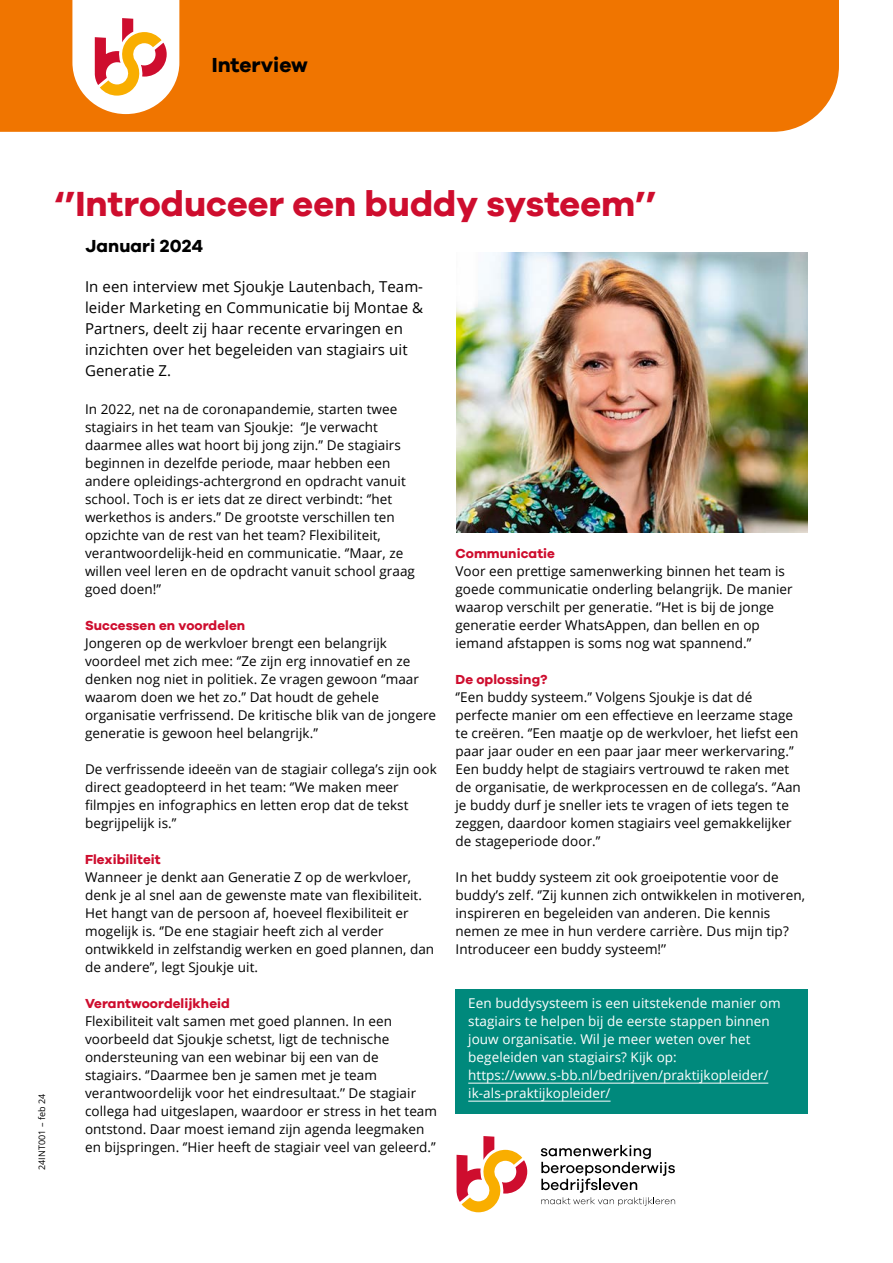
<style>
.page{position:relative;width:893px;height:1263px;background:#fff}
.page>*{position:absolute;margin:0;border:0;box-sizing:border-box;transform-origin:0 0}
.H2_HOOFDSTUKKOP{font:700 36px "Galano Grotesque";color:#ce0d2e}
.H1_Kop{font:700 21px "Galano Grotesque";color:#000}
.P_BROOD{font:700 18px "Galano Grotesque";letter-spacing:.005em;color:#000}
.P_BROOD-2{font:15px/21px "Open Sans";letter-spacing:.005em;color:#000}
.P_BROOD-3{font:13.5px/18px "Open Sans";letter-spacing:.005em;color:#000}
.Box_tekst_plat{font:13.5px/18px "Open Sans";letter-spacing:.005em;color:#fff}
.t1{font:9px "Open Sans";letter-spacing:.005em;color:#000}
.s1{font-family:"Galano Grotesque";font-weight:700;color:#ce0d2e}
</style>
<div class="page">
<div style="left:0;top:0;width:839px;height:132px;background:#f07500"></div>
<svg style="left:72px;top:0;width:107px;height:114px"></svg>
<div style="left:455px;top:989px;width:353px;height:89px;background:#00897c"></div>
<div style="left:455px;top:1061px;width:353px;height:53px;background:#00897c"></div>
<hr style="left:468px;top:1083px;width:300px;height:1px;background:#fff">
<hr style="left:468px;top:1101px;width:143px;height:1px;background:#fff">
<img style="left:457px;top:252px;width:351px;height:280px">
<svg style="left:457px;top:1136px;width:70px;height:76px"></svg>
<svg style="left:541px;top:1145px;width:134px;height:61px"></svg>
<h1 class="H1_Kop" style="left:212px;top:52px;width:98px">Interview</h1>
<p class="t1" style="left:36px;top:1170px;width:78px;rotate:-90deg">24INT001 – feb 24</p>
<h2 class="H2_HOOFDSTUKKOP" style="left:54px;top:182px;width:604px">‘’Introduceer een buddy systeem’’</h2>
<p class="P_BROOD" style="left:86px;top:235px;width:119px">Januari 2024</p>
<p class="P_BROOD-2" style="left:85px;top:276px;width:340px">In een interview met Sjoukje Lautenbach, Team&shy;leider Marketing en Communicatie bij Montae &amp; Partners, deelt zij haar recente ervaringen en inzichten over het begeleiden van stagiairs uit Generatie Z.</p>
<p class="P_BROOD-3" style="left:85px;top:400px;width:331px">In 2022, net na de coronapandemie, starten twee stagiairs in het team van Sjoukje: ‘’Je verwacht daarmee alles wat hoort bij jong zijn.’’ De stagiairs beginnen in dezelfde periode, maar hebben een andere opleidings-achtergrond en opdracht vanuit school. Toch is er iets dat ze direct verbindt: ‘’het werkethos is anders.’’ De grootste verschillen ten opzichte van de rest van het team? Flexibiliteit, verantwoordelijk-heid en communicatie. ‘’Maar, ze willen veel leren en de opdracht vanuit school graag goed doen!’’</p>
<p class="P_BROOD-3" style="left:85px;top:616px;width:353px"><span class="s1">Successen en voordelen<br></span>Jongeren op de werkvloer brengt een belangrijk voordeel met zich mee: ‘’Ze zijn erg innovatief en ze denken nog niet in politiek. Ze vragen gewoon ‘’maar waarom doen we het zo.’’ Dat houdt de gehele organisatie verfrissend. De kritische blik van de jongere generatie is gewoon heel belangrijk.’’</p>
<p class="P_BROOD-3" style="left:85px;top:760px;width:353px">De verfrissende ideeën van de stagiair collega’s zijn ook direct geadopteerd in het team: ‘’We maken meer filmpjes en infographics en letten erop dat de tekst begrijpelijk is.’’</p>
<p class="P_BROOD-3" style="left:85px;top:850px;width:351px"><span class="s1">Flexibiliteit<br></span>Wanneer je denkt aan Generatie Z op de werkvloer, denk je al snel aan de gewenste mate van flexibiliteit.<br>Het hangt van de persoon af, hoeveel flexibiliteit er mogelijk is. ‘’De ene stagiair heeft zich al verder ontwikkeld in zelfstandig werken en goed plannen, dan de andere’’, legt Sjoukje uit.</p>
<p class="P_BROOD-3" style="left:85px;top:994px;width:354px"><span class="s1">Verantwoordelijkheid<br></span>Flexibiliteit valt samen met goed plannen. In een voorbeeld dat Sjoukje schetst, ligt de technische ondersteuning van een webinar bij een van de stagiairs. ‘’Daarmee ben je samen met je team verantwoordelijk voor het eindresultaat.’’ De stagiair collega had uitgeslapen, waardoor er stress in het team ontstond. Daar moest iemand zijn agenda leegmaken en bijspringen. ‘’Hier heeft de stagiair veel van geleerd.’’</p>
<p class="P_BROOD-3" style="left:455px;top:544px;width:339px"><span class="s1">Communicatie<br></span>Voor een prettige samenwerking binnen het team is goede communicatie onderling belangrijk. De manier waarop verschilt per generatie. ‘’Het is bij de jonge generatie eerder WhatsAppen, dan bellen en op iemand afstappen is soms nog wat spannend.’’</p>
<p class="P_BROOD-3" style="left:455px;top:670px;width:347px"><span class="s1">De oplossing?<br></span>‘’Een buddy systeem.’’ Volgens Sjoukje is dat dé perfecte manier om een effectieve en leerzame stage te creëren. ‘’Een maatje op de werkvloer, het liefst een paar jaar ouder en een paar jaar meer werkervaring.’’ Een buddy helpt de stagiairs vertrouwd te raken met de organisatie, de werkprocessen en de collega’s. ‘’Aan je buddy durf je sneller iets te vragen of iets tegen te zeggen, daardoor komen stagiairs veel gemakkelijker de stageperiode door.’’</p>
<p class="P_BROOD-3" style="left:455px;top:868px;width:351px">In het buddy systeem zit ook groeipotentie voor de buddy’s zelf. ‘’Zij kunnen zich ontwikkelen in motiveren, inspireren en begeleiden van anderen. Die kennis nemen ze mee in hun verdere carrière. Dus mijn tip?<br>Introduceer een buddy systeem!’’</p>
<p class="Box_tekst_plat" style="left:468px;top:994px;width:314px">Een buddysysteem is een uitstekende manier om stagiairs te helpen bij de eerste stappen binnen jouw organisatie. Wil je meer weten over het begeleiden van stagiairs? Kijk op:</p>
<p class="Box_tekst_plat" style="left:468px;top:1066px;width:302px">https://www.s-bb.nl/bedrijven/praktijkopleider/ ik-als-praktijkopleider/</p>
</div>
